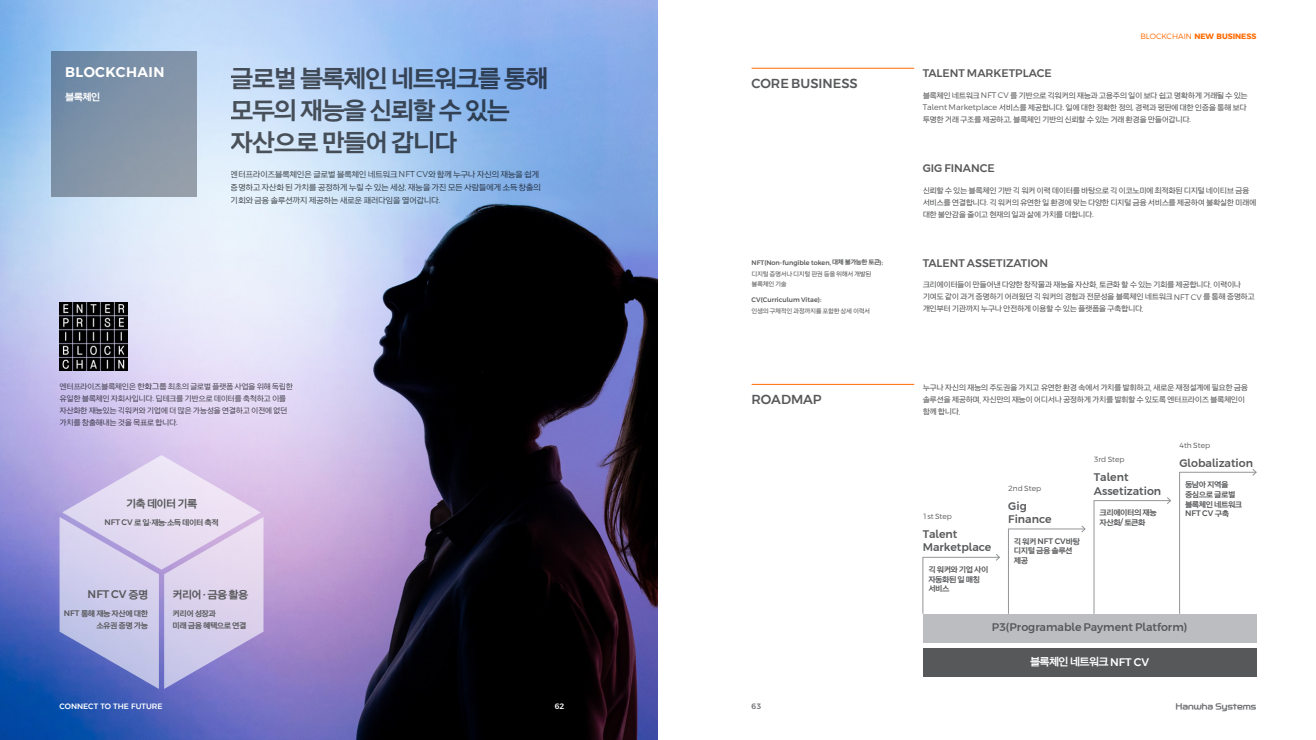
<style>
.page{position:relative;width:1316px;height:740px;background:#fff}
.page>*{position:absolute;margin:0;border:0;box-sizing:border-box;transform-origin:0 0}
.t1{font:25px/32px "Hanwha Gothic BOTF";letter-spacing:-.03em;color:#57585a}
.박스_헤드-E_SB15{font:600 14px "Argentum Sans";letter-spacing:.03em;color:#fff}
.한화고딕-B_13{font:500 13px "Argentum Sans";color:#57585a}
.한화고딕-B_11{font:500 11px/13.2px "Argentum Sans";color:#57585a}
.한화고딕-B_11-2{font:11px "Hanwha Gothic BOTF";letter-spacing:-.03em;color:#57585a}
.한화고딕-B_11-3{font:11px "Hanwha Gothic BOTF";letter-spacing:-.03em;color:#fff}
.박스_헤드-K_B12{font:10px "Hanwha Gothic BOTF";color:#fff}
.t2{font:8.5px/13px "Hanwha Gothic LOTF";letter-spacing:-.03em;color:#57585a}
.한화고딕-L_8{font:8px/12px "Hanwha Gothic LOTF";letter-spacing:-.03em;color:#57585a}
.한화고딕-B_8{font:8px/9.6px "Hanwha Gothic BOTF";letter-spacing:-.03em;color:#57585a}
.t3{font:8px "Hanwha B OTF";color:#6c6d70}
.Section_TopLeft{font:700 7.7px "Argentum Sans";color:#ff6a00}
.BttmRight{font:500 7.7px "Argentum Sans";color:#fff}
.BttmRight-2{font:500 7.7px "Argentum Sans";color:#6c6d70}
.한화고딕-L_7_5{font:300 7.5px "Argentum Sans";color:#57585a}
.한화고딕-B_6_5{font:500 6.5px "Argentum Sans";color:#57585a}
.한화고딕-L_6_5{font:6.5px/10px "Hanwha Gothic LOTF";letter-spacing:-.03em;color:#57585a}
.s1{font-family:"Argentum Sans";font-weight:300}
.s2{font-family:"Hanwha L OTF"}
.s3{font-family:"Argentum Sans";font-weight:500}
.s4{font-family:"Hanwha Gothic BOTF";font-weight:400}
.s5{font-weight:300}
</style>
<div class="page">
<img style="left:0;top:0;width:658px;height:740px">
<div style="left:51px;top:51px;width:145px;height:145px;background:linear-gradient(to right,#738ca6,#909caa)"></div>
<svg style="left:60px;top:455px;width:203px;height:234px;background:#c8c1e6"></svg>
<div style="left:922px;top:614px;width:334px;height:28px;background:#bcbdc0"></div>
<div style="left:922px;top:648px;width:334px;height:29px;background:#57585a"></div>
<hr style="left:922px;top:557px;width:77px;height:1px;background:#939598">
<svg style="left:995px;top:554px;width:5px;height:7px"></svg>
<hr style="left:922px;top:557px;width:1px;height:57px;background:#939598">
<hr style="left:1008px;top:529px;width:76px;height:1px;background:#939598">
<svg style="left:1081px;top:525px;width:4px;height:8px"></svg>
<hr style="left:1008px;top:529px;width:1px;height:85px;background:#939598">
<hr style="left:1093px;top:500px;width:77px;height:1px;background:#939598">
<svg style="left:1166px;top:497px;width:5px;height:7px"></svg>
<hr style="left:1093px;top:500px;width:1px;height:114px;background:#939598">
<hr style="left:1179px;top:472px;width:76px;height:1px;background:#939598">
<svg style="left:1252px;top:469px;width:4px;height:7px"></svg>
<hr style="left:1179px;top:472px;width:1px;height:142px;background:#939598">
<hr style="left:751px;top:384px;width:163px;height:1px;background:#ff6a00">
<hr style="left:751px;top:68px;width:163px;height:1px;background:#ff6a00">
<img style="left:60px;top:303px;width:68px;height:68px">
<p class="박스_헤드-E_SB15" style="left:65px;top:61px;width:101px">BLOCKCHAIN</p>
<p class="박스_헤드-K_B12" style="left:65px;top:92px;width:36px">블록체인</p>
<h1 class="t1" style="left:231px;top:63px;width:318px">글로벌 블록체인 네트워크를 통해 모두의 재능을 신뢰할 수 있는 자산으로 만들어 갑니다</h1>
<p class="t2" style="left:231px;top:168px;width:312px">엔터프라이즈블록체인은 글로벌 블록체인 네트워크 <span class="s1">NFT CV</span>와 함께 누구나 자신의 재능을 쉽게 증명하고 자산화 된 가치를 공정하게 누릴 수 있는 세상<span class="s1">,</span> 재능을 가진 모든 사람들에게 소득 창출의 기회와 금융 솔루션까지 제공하는 새로운 패러다임을 열어갑니다<span class="s1">.</span></p>
<p class="한화고딕-L_8" style="left:60px;top:381px;width:235px">엔터프라이즈블록체인은 <span class="s2">한화그룹</span> 최초의 글로벌 플랫폼 사업을 위해 독립한 유일한 블록체인 자회사입니다<span class="s1">.</span> 딥테크를 기반으로 데이터를 축척하고 이를 자산화한 재능있는 긱워커와 기업에 더 많은 가능성을 연결하고 이전에 없던 가치를 창출해내는 것을 목표로 합니다<span class="s1">.</span></p>
<p class="한화고딕-B_11-2" style="left:126px;top:498px;width:72px">기축 데이터 기록</p>
<p class="한화고딕-B_8" style="left:104px;top:518px;width:116px"><span class="s3">NFT CV</span> 로 일<span class="s3">·</span>재능<span class="s3">·</span>소득 데이터 축적</p>
<p class="한화고딕-B_11" style="left:88px;top:586px;width:62px">NFT CV <span class="s4">증명</span></p>
<p class="한화고딕-B_8" style="left:64px;top:607px;width:85px;line-height:12px;text-align:right"><span class="s3">NFT</span> 통해 재능 자산에 대한 소유권 증명 가능</p>
<p class="한화고딕-B_11-2" style="left:172px;top:588px;width:77px">커리어 <span class="s3">·</span> 금융 활용</p>
<p class="한화고딕-B_8" style="left:172px;top:607px;width:75px;line-height:12px">커리어 성장과<br>미래 금융 혜택으로 연결</p>
<p class="한화고딕-B_13" style="left:751px;top:73px;width:108px">CORE BUSINESS</p>
<p class="한화고딕-B_6_5" style="left:751px;top:257px;width:133px">NFT(Non-fungible token, <span class="s4">대체 불가능한 토큰</span>):</p>
<p class="한화고딕-L_6_5" style="left:751px;top:269px;width:121px">디지털 증명서나 디지털 판권 등을 위해서 개발된 블록체인 기술</p>
<p class="한화고딕-B_6_5" style="left:751px;top:294px;width:71px">CV(Curriculum Vitae):</p>
<p class="한화고딕-L_6_5" style="left:751px;top:306px;width:120px">인생의 구체적인 과정까지를 포함한 상세 이력서</p>
<p class="Section_TopLeft" style="left:1140px;top:30px;width:117px"><span class="s5">BLOCKCHAIN</span> NEW BUSINESS</p>
<p class="한화고딕-B_11" style="left:922px;top:66px;width:130px">TALENT MARKETPLACE</p>
<p class="한화고딕-L_8" style="left:922px;top:89px;width:326px">블록체인 네트워크 <span class="s1">NFT CV</span> 를 기반으로 긱워커의 재능과 고용주의 일이 보다 쉽고 명확하게 거래될 수 있는<br><span class="s1">Talent Marketplace</span> 서비스를 제공합니다<span class="s1">.</span> 일에 대한 정확한 정의<span class="s1">,</span> 경력과 평판에 대한 인증을 통해 보다 투명한 거래 구조를 제공하고<span class="s1">,</span> 블록체인 기반의 신뢰할 수 있는 거래 환경을 만들어갑니다<span class="s1">.</span></p>
<p class="한화고딕-B_11" style="left:922px;top:161px;width:74px">GIG FINANCE</p>
<p class="한화고딕-L_8" style="left:922px;top:184px;width:335px">신뢰할 수 있는 블록체인 기반 긱 워커 이력 데이터를 바탕으로 긱 이코노미에 최적화된 디지털 네이티브 금융 서비스를 연결합니다<span class="s1">.</span> 긱 워커의 유연한 일 환경에 맞는 다양한 디지털 금융 서비스를 제공하여 불확실한 미래에 대한 불안감을 줄이고 현재의 일과 삶에 가치를 더합니다<span class="s1">.</span></p>
<p class="한화고딕-B_11" style="left:922px;top:256px;width:127px">TALENT ASSETIZATION</p>
<p class="한화고딕-L_8" style="left:922px;top:279px;width:333px">크리에이터들이 만들어낸 다양한 창작물과 재능을 자산화<span class="s1">,</span> 토큰화 할 수 있는 기회를 제공합니다<span class="s1">.</span> 이력이나 기여도 같이 과거 증명하기 어려웠던 긱 워커의 경험과 전문성을 블록체인 네트워크 <span class="s1">NFT CV</span> 를 통해 증명하고 개인부터 기관까지 누구나 안전하게 이용할 수 있는 플랫폼을 구축합니다<span class="s1">.</span></p>
<p class="한화고딕-B_13" style="left:751px;top:389px;width:72px">ROADMAP</p>
<p class="한화고딕-L_8" style="left:922px;top:382px;width:327px">누구나 자신의 재능의 주도권을 가지고 유연한 환경 속에서 가치를 발휘하고<span class="s1">,</span> 새로운 재정설계에 필요한 금융 솔루션을 제공하며<span class="s1">,</span> 자신만의 재능이 어디서나 공정하게 가치를 발휘할 수 있도록 엔터프라이즈 블록체인이 함께 합니다<span class="s1">.</span></p>
<p class="한화고딕-L_7_5" style="left:922px;top:511px;width:31px">1st Step</p>
<p class="한화고딕-B_11" style="left:922px;top:526px;width:70px">Talent<br>Marketplace</p>
<p class="한화고딕-B_8" style="left:928px;top:565px;width:61px">긱 워커와 기업 사이 자동화된 일 매칭 서비스</p>
<p class="한화고딕-L_7_5" style="left:1008px;top:482px;width:34px">2nd Step</p>
<p class="한화고딕-B_11" style="left:1008px;top:498px;width:45px">Gig<br>Finance</p>
<p class="한화고딕-B_8" style="left:1013px;top:536px;width:68px">긱 워커 <span class="s3">NFT CV</span>바탕 디지털 금융 솔루션 제공</p>
<p class="한화고딕-L_7_5" style="left:1093px;top:454px;width:32px">3rd Step</p>
<p class="한화고딕-B_11" style="left:1093px;top:470px;width:69px">Talent<br>Assetization</p>
<p class="한화고딕-B_8" style="left:1099px;top:508px;width:59px">크리에이터의 재능 자산화<span class="s3">/</span> 토큰화</p>
<p class="한화고딕-L_7_5" style="left:1179px;top:439px;width:32px">4th Step</p>
<p class="한화고딕-B_11" style="left:1179px;top:455px;width:75px">Globalization</p>
<p class="한화고딕-B_8" style="left:1184px;top:480px;width:59px">동남아 지역을 중심으로 글로벌 블록체인 네트워크<br><span class="s3">NFT CV</span> 구축</p>
<p class="한화고딕-B_11" style="left:991px;top:619px;width:197px">P3(Programable Payment Platform)</p>
<p class="한화고딕-B_11-3" style="left:1029px;top:656px;width:120px">블록체인 네트워크 <span class="s3">NFT CV</span></p>
<p class="BttmRight" style="left:60px;top:700px;width:105px">CONNECT TO THE FUTURE</p>
<p class="BttmRight" style="left:555px;top:700px;width:11px">62</p>
<p class="BttmRight-2" style="left:751px;top:700px;width:11px">63</p>
<p class="t3" style="left:1175px;top:702px;width:82px">Hanwha Systems</p>
</div>
